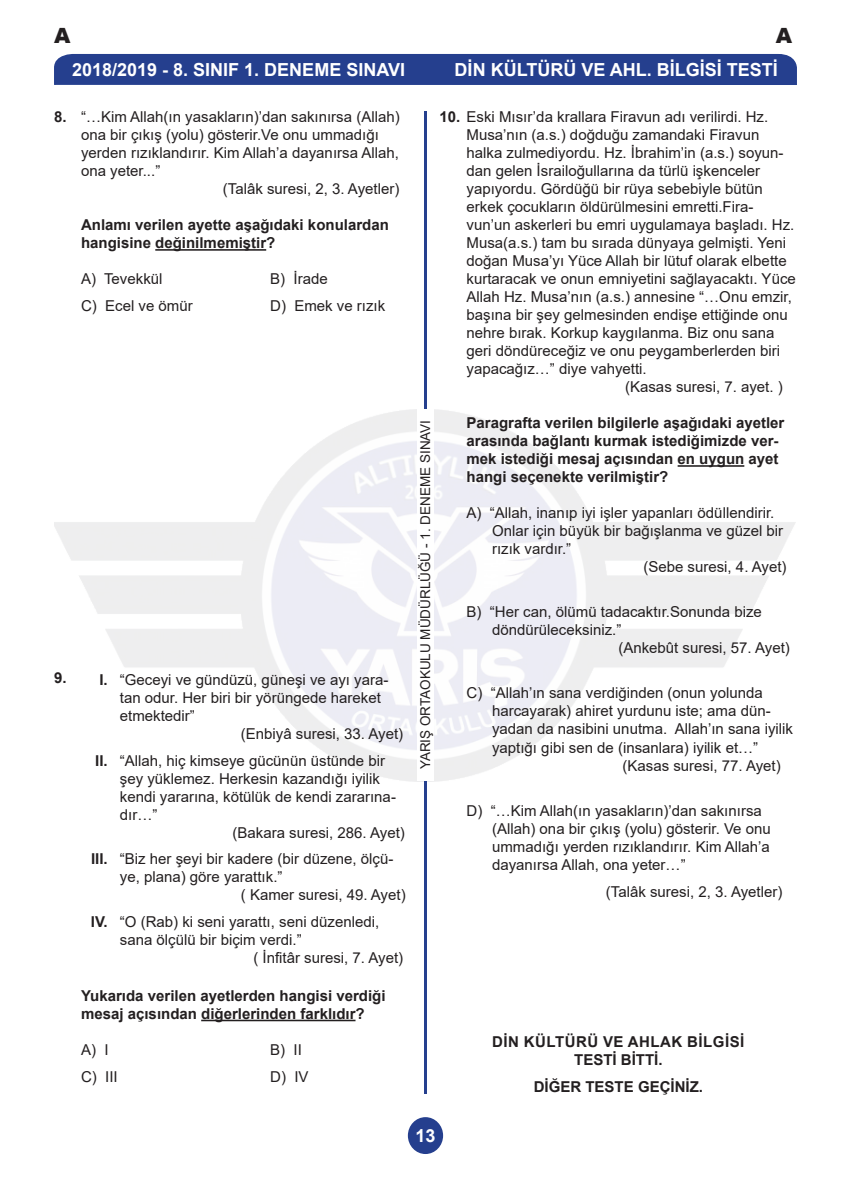
<style>
.page{position:relative;width:851px;height:1191px;background:#fff}
.page>*{position:absolute;margin:0;border:0;box-sizing:border-box;transform-origin:0 0}
.t1{font:900 21px "Arial";color:#231f20}
.t2{font:700 18px "Arial";color:#fff}
.t3{font:15px/18px "Arial";color:#231f20}
.t4{font:700 15px/18px "Arial";color:#231f20}
.t5{font:700 15px/18px "Arial";letter-spacing:.035em;color:#231f20;text-align:center}
.t6{font:13.5px "Arial";color:#231f20}
.s1{font-weight:700}
</style>
<div class="page">
<div style="left:54px;top:54px;width:743px;height:31px;background:#253f8e"></div>
<div style="left:408px;top:1117px;width:35px;height:37px;background:#253f8e;border-radius:50%"></div>
<hr style="left:424px;top:111px;width:3px;height:983px;background:#253f8e">
<div style="left:417px;top:409px;width:16px;height:372px;background:#fff"></div>
<hr style="left:155px;top:249px;width:111px;height:2px;background:#231f20">
<hr style="left:201px;top:1019px;width:154px;height:2px;background:#231f20">
<hr style="left:677px;top:465px;width:67px;height:2px;background:#231f20">
<h1 class="t1" style="left:54px;top:21px;width:18px">A</h1>
<h1 class="t1" style="left:775px;top:21px;width:18px">A</h1>
<p class="t2" style="left:72px;top:57px;width:334px">2018/2019 - 8. SINIF 1. DENEME SINAVI</p>
<p class="t2" style="left:454px;top:57px;width:325px">DİN KÜLTÜRÜ VE AHL. BİLGİSİ TESTİ</p>
<p class="t3" style="left:54px;top:108px;width:347px"><span class="s1">8.</span> “…Kim Allah(ın yasakların)’dan sakınırsa (Allah)</p>
<p class="t3" style="left:81px;top:126px;width:299px">ona bir çıkış (yolu) gösterir.Ve onu ummadığı</p>
<p class="t3" style="left:81px;top:144px;width:319px">yerden rızıklandırır. Kim Allah’a dayanırsa Allah,</p>
<p class="t3" style="left:81px;top:162px;width:81px">ona yeter...”</p>
<p class="t3" style="left:223px;top:180px;width:178px">(Talâk suresi, 2, 3. Ayetler)</p>
<p class="t4" style="left:81px;top:216px;width:309px">Anlamı verilen ayette aşağıdaki konulardan hangisine değinilmemiştir?</p>
<p class="t3" style="left:81px;top:270px;width:83px">A) Tevekkül</p>
<p class="t3" style="left:270px;top:270px;width:59px">B) İrade</p>
<p class="t3" style="left:81px;top:297px;width:113px">C) Ecel ve ömür</p>
<p class="t3" style="left:270px;top:297px;width:117px">D) Emek ve rızık</p>
<p class="t3" style="left:54px;top:671px;width:336px"><span class="s1">9. I.</span> “Geceyi ve gündüzü, güneşi ve ayı yara-</p>
<p class="t3" style="left:120px;top:689px;width:262px">tan odur. Her biri bir yörüngede hareket</p>
<p class="t3" style="left:120px;top:707px;width:77px">etmektedir”</p>
<p class="t3" style="left:241px;top:725px;width:164px">(Enbiyâ suresi, 33. Ayet)</p>
<p class="t3" style="left:95px;top:751px;width:291px"><span class="s1">II.</span> “Allah, hiç kimseye gücünün üstünde bir</p>
<p class="t3" style="left:120px;top:769px;width:262px">şey yüklemez. Herkesin kazandığı iyilik</p>
<p class="t3" style="left:120px;top:787px;width:277px">kendi yararına, kötülük de kendi zararına-</p>
<p class="t3" style="left:120px;top:805px;width:39px">dır…”</p>
<p class="t3" style="left:232px;top:823px;width:174px">(Bakara suresi, 286. Ayet)</p>
<p class="t3" style="left:91px;top:850px;width:304px"><span class="s1">III.</span> “Biz her şeyi bir kadere (bir düzene, ölçü-</p>
<p class="t3" style="left:120px;top:868px;width:164px">ye, plana) göre yarattık.”</p>
<p class="t3" style="left:241px;top:886px;width:166px">( Kamer suresi, 49. Ayet)</p>
<p class="t3" style="left:91px;top:912px;width:290px"><span class="s1">IV.</span> “O (Rab) ki seni yarattı, seni düzenledi,</p>
<p class="t3" style="left:120px;top:930px;width:183px">sana ölçülü bir biçim verdi.”</p>
<p class="t3" style="left:253px;top:948px;width:151px">( İnfitâr suresi, 7. Ayet)</p>
<p class="t4" style="left:81px;top:986px;width:306px">Yukarıda verilen ayetlerden hangisi verdiği mesaj açısından diğerlerinden farklıdır?</p>
<p class="t3" style="left:81px;top:1040px;width:29px">A) I</p>
<p class="t3" style="left:270px;top:1040px;width:33px">B) II</p>
<p class="t3" style="left:81px;top:1067px;width:38px">C) III</p>
<p class="t3" style="left:270px;top:1067px;width:40px">D) IV</p>
<p class="t3" style="left:439px;top:108px;width:330px"><span class="s1">10.</span> Eski Mısır’da krallara Firavun adı verilirdi. Hz.</p>
<p class="t3" style="left:466px;top:126px;width:294px">Musa’nın (a.s.) doğduğu zamandaki Firavun</p>
<p class="t3" style="left:466px;top:144px;width:318px">halka zulmediyordu. Hz. İbrahim’in (a.s.) soyun-</p>
<p class="t3" style="left:466px;top:162px;width:295px">dan gelen İsrailoğullarına da türlü işkenceler</p>
<p class="t3" style="left:466px;top:180px;width:297px">yapıyordu. Gördüğü bir rüya sebebiyle bütün</p>
<p class="t3" style="left:466px;top:198px;width:288px">erkek çocukların öldürülmesini emretti.Fira-</p>
<p class="t3" style="left:466px;top:216px;width:329px">vun’un askerleri bu emri uygulamaya başladı. Hz.</p>
<p class="t3" style="left:466px;top:234px;width:321px">Musa(a.s.) tam bu sırada dünyaya gelmişti. Yeni</p>
<p class="t3" style="left:466px;top:252px;width:321px">doğan Musa’yı Yüce Allah bir lütuf olarak elbette</p>
<p class="t3" style="left:466px;top:270px;width:331px">kurtaracak ve onun emniyetini sağlayacaktı. Yüce</p>
<p class="t3" style="left:466px;top:288px;width:327px">Allah Hz. Musa’nın (a.s.) annesine “…Onu emzir,</p>
<p class="t3" style="left:466px;top:306px;width:322px">başına bir şey gelmesinden endişe ettiğinde onu</p>
<p class="t3" style="left:466px;top:324px;width:309px">nehre bırak. Korkup kaygılanma. Biz onu sana</p>
<p class="t3" style="left:466px;top:342px;width:315px">geri döndüreceğiz ve onu peygamberlerden biri</p>
<p class="t3" style="left:466px;top:360px;width:182px">yapacağız…” diye vahyetti.</p>
<p class="t3" style="left:625px;top:378px;width:159px">(Kasas suresi, 7. ayet. )</p>
<p class="t4" style="left:466px;top:414px;width:319px">Paragrafta verilen bilgilerle aşağıdaki ayetler arasında bağlantı kurmak istediğimizde ver&shy;mek istediği mesaj açısından en uygun ayet hangi seçenekte verilmiştir?</p>
<p class="t3" style="left:466px;top:504px;width:309px">A) “Allah, inanıp iyi işler yapanları ödüllendirir.</p>
<p class="t3" style="left:492px;top:522px;width:292px">Onlar için büyük bir bağışlanma ve güzel bir</p>
<p class="t3" style="left:492px;top:540px;width:81px">rızık vardır.”</p>
<p class="t3" style="left:643px;top:558px;width:145px">(Sebe suresi, 4. Ayet)</p>
<p class="t3" style="left:466px;top:603px;width:297px">B) “Her can, ölümü tadacaktır.Sonunda bize</p>
<p class="t3" style="left:492px;top:621px;width:131px">döndürüleceksiniz.”</p>
<p class="t3" style="left:618px;top:639px;width:173px">(Ankebût suresi, 57. Ayet)</p>
<p class="t3" style="left:466px;top:684px;width:297px">C) “Allah’ın sana verdiğinden (onun yolunda</p>
<p class="t3" style="left:492px;top:702px;width:280px">harcayarak) ahiret yurdunu iste; ama dün-</p>
<p class="t3" style="left:492px;top:720px;width:302px">yadan da nasibini unutma. Allah’ın sana iyilik</p>
<p class="t3" style="left:492px;top:738px;width:267px">yaptığı gibi sen de (insanlara) iyilik et…”</p>
<p class="t3" style="left:622px;top:756px;width:160px">(Kasas suresi, 77. Ayet)</p>
<p class="t3" style="left:492px;top:801px;width:280px;text-indent:-26px">D) “…Kim Allah(ın yasakların)’dan sakınırsa (Allah) ona bir çıkış (yolu) gösterir. Ve onu ummadığı yerden rızıklandırır. Kim Allah’a dayanırsa Allah, ona yeter…”</p>
<p class="t3" style="left:605px;top:882px;width:178px">(Talâk suresi, 2, 3. Ayetler)</p>
<p class="t6" style="left:416px;top:769px;width:351px;rotate:-90deg">YARIŞ ORTAOKULU MÜDÜRLÜĞÜ - 1. DENEME SINAVI</p>
<p class="t5" style="left:492px;top:1032px;width:254px">DİN KÜLTÜRÜ VE AHLAK BİLGİSİ<br>TESTİ BİTTİ.</p>
<p class="t4" style="left:533px;top:1077px;width:171px">DİĞER TESTE GEÇİNİZ.</p>
<p class="t2" style="left:415px;top:1122px;width:22px">13</p>
</div>
